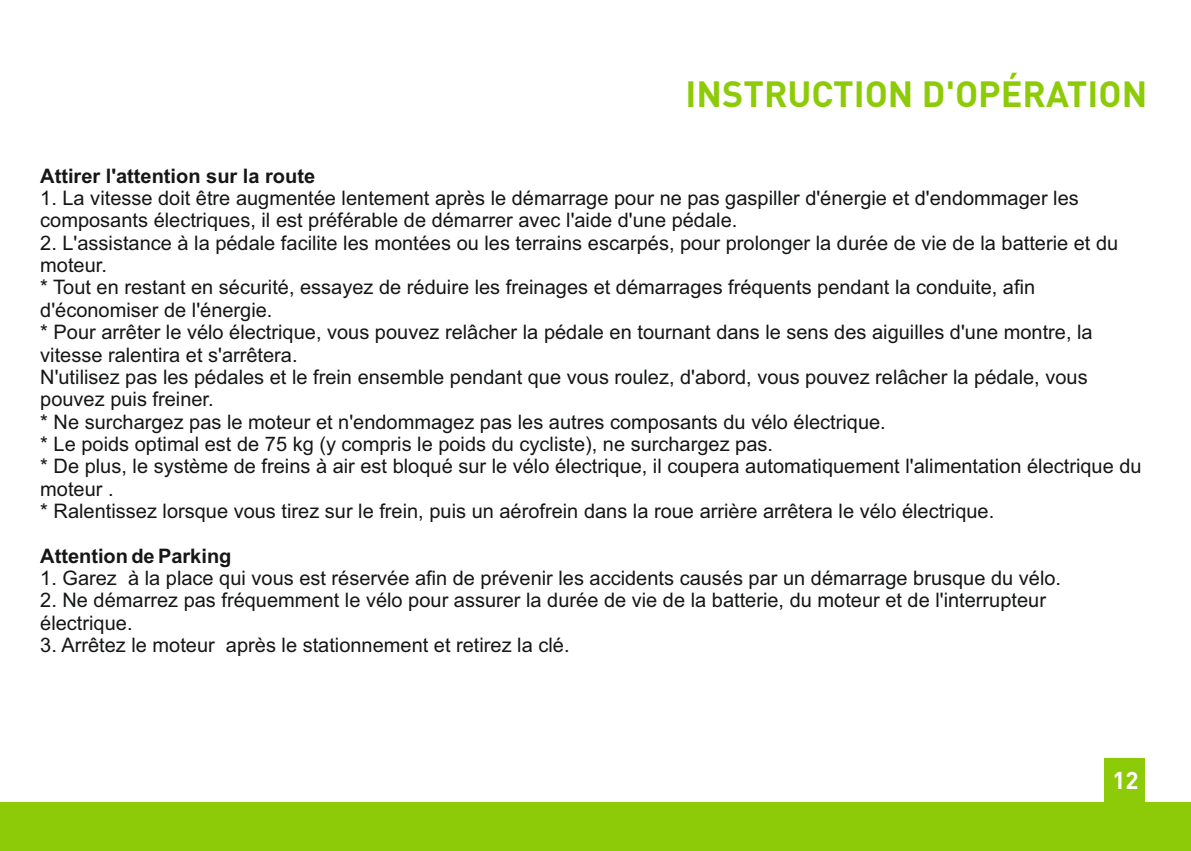
<style>
.page{position:relative;width:1191px;height:851px;background:#fff}
.page>*{position:absolute;margin:0;border:0;box-sizing:border-box;transform-origin:0 0}
.t1{font:700 36px "DIN Pro";color:#8dcb08}
.t2{font:700 24px "DIN Pro";color:#fff}
.t3{font:20px/22.4px "Arial";color:#151616}
.t4{font:700 20px "Arial";color:#151616}
</style>
<div class="page">
<div style="left:0;top:802px;width:1191px;height:48px;background:#8dcb08"></div>
<div style="left:1104px;top:758px;width:40px;height:44px;background:#8dcb08"></div>
<h1 class="t1" style="left:685px;top:79px;width:463px">INSTRUCTION D'OPÉRATION</h1>
<p class="t4" style="left:40px;top:168px;width:276px">Attirer l'attention sur la route</p>
<p class="t3" style="left:40px;top:188px;width:1040px">1. La vitesse doit être augmentée lentement après le démarrage pour ne pas gaspiller d'énergie et d'endommager les composants électriques, il est préférable de démarrer avec l'aide d'une pédale.</p>
<p class="t3" style="left:40px;top:233px;width:1102px">2. L'assistance à la pédale facilite les montées ou les terrains escarpés, pour prolonger la durée de vie de la batterie et du moteur.<br>* Tout en restant en sécurité, essayez de réduire les freinages et démarrages fréquents pendant la conduite, afin d'économiser de l'énergie.<br>* Pour arrêter le vélo électrique, vous pouvez relâcher la pédale en tournant dans le sens des aiguilles d'une montre, la vitesse ralentira et s'arrêtera.<br>N'utilisez pas les pédales et le frein ensemble pendant que vous roulez, d'abord, vous pouvez relâcher la pédale, vous pouvez puis freiner.<br>* Ne surchargez pas le moteur et n'endommagez pas les autres composants du vélo électrique.<br>* Le poids optimal est de 75 kg (y compris le poids du cycliste), ne surchargez pas.<br>* De plus, le système de freins à air est bloqué sur le vélo électrique, il coupera automatiquement l'alimentation électrique du moteur .<br>* Ralentissez lorsque vous tirez sur le frein, puis un aérofrein dans la roue arrière arrêtera le vélo électrique.</p>
<p class="t4" style="left:40px;top:548px;width:193px">Attention de Parking</p>
<p class="t3" style="left:40px;top:568px;width:1022px">1. Garez à la place qui vous est réservée afin de prévenir les accidents causés par un démarrage brusque du vélo.</p>
<p class="t3" style="left:40px;top:591px;width:1007px">2. Ne démarrez pas fréquemment le vélo pour assurer la durée de vie de la batterie, du moteur et de l'interrupteur électrique.</p>
<p class="t3" style="left:40px;top:635px;width:531px">3. Arrêtez le moteur après le stationnement et retirez la clé.</p>
<p class="t2" style="left:1112px;top:770px;width:28px">12</p>
</div>
